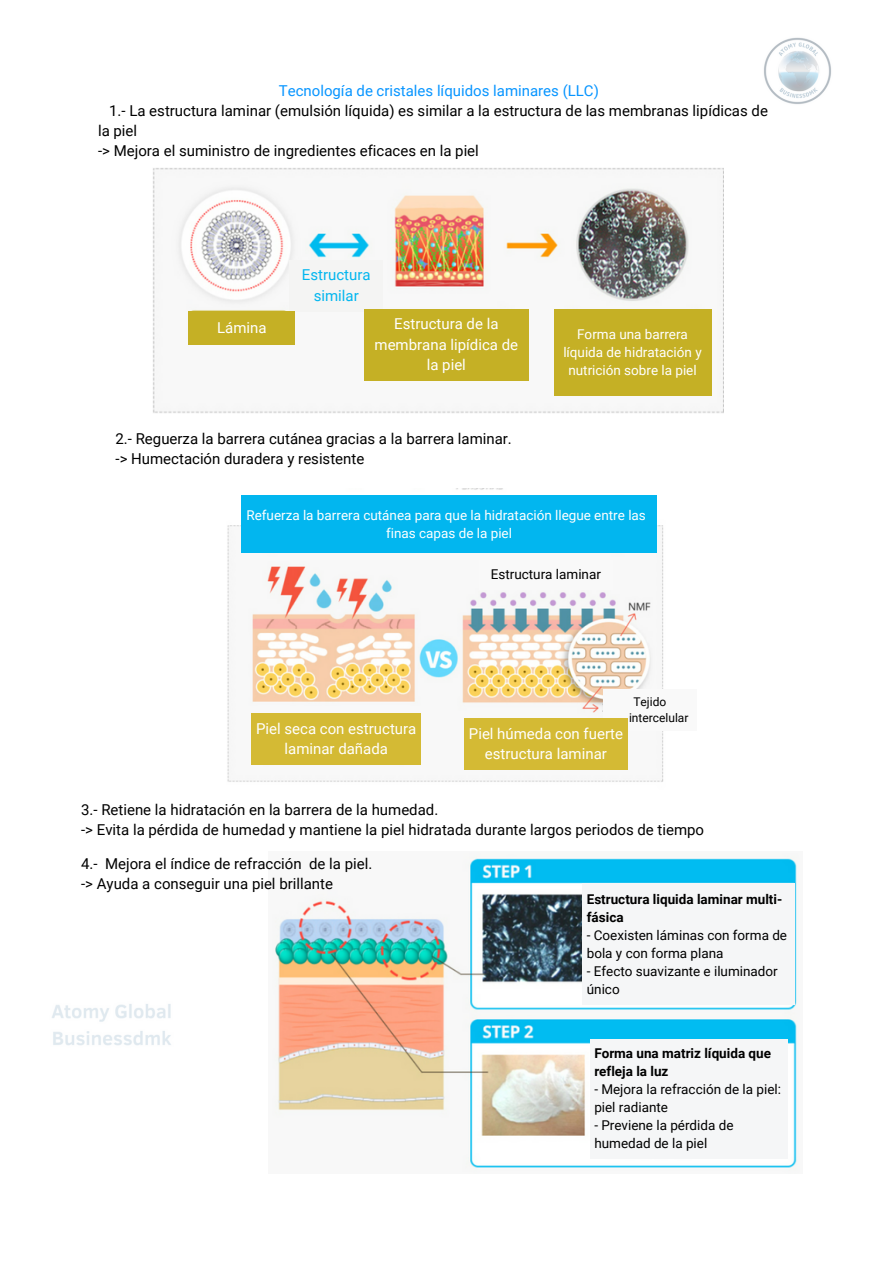
<style>
.page{position:relative;width:893px;height:1264px;background:#fff}
.page>*{position:absolute;margin:0;border:0;box-sizing:border-box;transform-origin:0 0}
.t1{font:15px/20.2px "Roboto";color:#000}
.t2{font:15px/20.2px "Roboto";color:#fff;text-align:center}
.t3{font:15px "Roboto";color:#0795ff}
.t4{font:15px/20.2px "Roboto";color:#02b6ef;text-align:center}
.t5{font:13.5px/18px "Roboto";color:#000}
.t6{font:13.5px/18px "Roboto";color:#fff;text-align:center}
.t7{font:700 13.5px/18px "Roboto";color:#000}
.t8{font:12px/15.8px "Roboto";color:#000}
</style>
<div class="page">
<img style="left:153px;top:168px;width:570px;height:245px">
<div style="left:289px;top:260px;width:94px;height:52px;background:#f4f4f3"></div>
<div style="left:188px;top:311px;width:107px;height:34px;background:#c5b025"></div>
<div style="left:364px;top:309px;width:164px;height:72px;background:#c5b025"></div>
<div style="left:554px;top:309px;width:157px;height:86px;background:#c5b025"></div>
<img style="left:227px;top:489px;width:436px;height:293px">
<div style="left:242px;top:495px;width:415px;height:58px;background:#02b6ef"></div>
<div style="left:479px;top:560px;width:134px;height:29px;background:#f9f9f9"></div>
<div style="left:603px;top:689px;width:93px;height:41px;background:#f9f9f9"></div>
<div style="left:251px;top:713px;width:170px;height:52px;background:#d4ba34"></div>
<div style="left:464px;top:718px;width:163px;height:52px;background:#d4ba34"></div>
<img style="left:275px;top:856px;width:523px;height:315px">
<div style="left:582px;top:883px;width:212px;height:122px;background:#f5f6f7"></div>
<div style="left:589px;top:1039px;width:198px;height:119px;background:#f5f6f7"></div>
<img style="left:764px;top:37px;width:67px;height:67px">
<img style="left:52px;top:1004px;width:119px;height:42px">
<p class="t3" style="left:279px;top:82px;width:321px">Tecnología de cristales líquidos laminares (LLC)</p>
<p class="t1" style="left:98px;top:101px;width:671px;text-indent:11px">1.- La estructura laminar (emulsión líquida) es similar a la estructura de las membranas lipídicas de la piel<br>-&gt; Mejora el suministro de ingredientes eficaces en la piel</p>
<p class="t4" style="left:302px;top:265px;width:70px">Estructura similar</p>
<p class="t2" style="left:217px;top:318px;width:51px">Lámina</p>
<p class="t2" style="left:374px;top:314px;width:145px">Estructura de la membrana lipídica de la piel</p>
<p class="t6" style="left:563px;top:326px;width:140px">Forma una barrera líquida de hidratación y nutrición sobre la piel</p>
<p class="t1" style="left:115px;top:429px;width:398px">2.- Reguerza la barrera cutánea gracias a la barrera laminar. -&gt; Humectación duradera y resistente</p>
<p class="t6" style="left:246px;top:507px;width:401px">Refuerza la barrera cutánea para que la hidratación llegue entre las finas capas de la piel</p>
<p class="t5" style="left:491px;top:565px;width:112px">Estructura laminar</p>
<p class="t8" style="left:629px;top:694px;width:61px;text-indent:4px">Tejido intercelular</p>
<p class="t2" style="left:256px;top:718px;width:162px">Piel seca con estructura laminar dañada</p>
<p class="t2" style="left:469px;top:723px;width:155px">Piel húmeda con fuerte estructura laminar</p>
<p class="t1" style="left:81px;top:799px;width:624px">3.- Retiene la hidratación en la barrera de la humedad.<br>-&gt; Evita la pérdida de humedad y mantiene la piel hidratada durante largos periodos de tiempo</p>
<p class="t1" style="left:81px;top:853px;width:292px">4.- Mejora el índice de refracción de la piel. -&gt; Ayuda a conseguir una piel brillante</p>
<p class="t7" style="left:586px;top:890px;width:197px">Estructura liquida laminar multi&shy;fásica</p>
<p class="t5" style="left:586px;top:926px;width:202px">- Coexisten láminas con forma de bola y con forma plana</p>
<p class="t5" style="left:586px;top:962px;width:192px">- Efecto suavizante e iluminador único</p>
<p class="t7" style="left:594px;top:1044px;width:178px">Forma una matriz líquida que refleja la luz</p>
<p class="t5" style="left:594px;top:1080px;width:188px">- Mejora la refracción de la piel: piel radiante</p>
<p class="t5" style="left:594px;top:1116px;width:141px">- Previene la pérdida de humedad de la piel</p>
</div>
